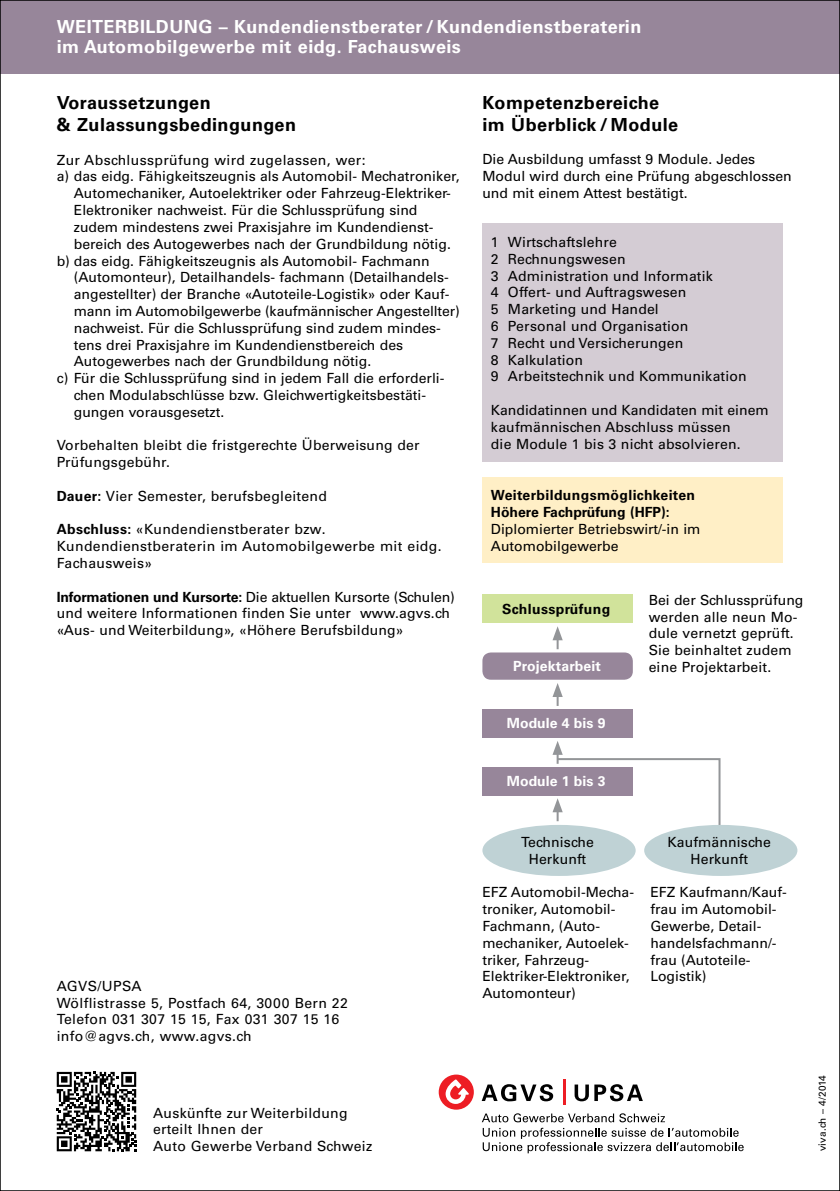
<style>
.page{position:relative;width:840px;height:1191px;background:#fff}
.page>*{position:absolute;margin:0;border:0;box-sizing:border-box;transform-origin:0 0}
.t1{font:700 18px/20px "Univers LT Std";letter-spacing:.025em;color:#fff}
.t2{font:700 18px/21.6px "Univers LT Std";letter-spacing:.025em;color:#000}
.t3{font:14px/16.8px "Univers LT Std";color:#000}
.t4{font:14px/16.8px "Univers LT Std";letter-spacing:.025em;color:#000}
.t5{font:14px/16.8px "Univers LT Std";letter-spacing:.02em;color:#000}
.t6{font:700 14px/16.8px "Univers LT Std";letter-spacing:.005em;color:#000}
.t7{font:700 14px "Univers LT Std";color:#fff}
.t8{font:700 14px "Univers LT Std";letter-spacing:.025em;color:#000}
.t9{font:10px "Univers LT Std";letter-spacing:.01em;color:#000}
.s1{font-weight:700}
</style>
<div class="page">
<div style="left:0;top:0;width:839px;height:74px;background:#97869a"></div>
<div style="left:482px;top:224px;width:300px;height:238px;background:#d4ccd4"></div>
<div style="left:482px;top:478px;width:300px;height:85px;background:#ffefc6"></div>
<div style="left:482px;top:594px;width:150px;height:29px;background:#d1e39b"></div>
<div style="left:482px;top:767px;width:150px;height:28px;background:#97869a"></div>
<div style="left:482px;top:709px;width:150px;height:28px;background:#97869a"></div>
<div style="left:482px;top:652px;width:150px;height:27px;background:#97869a;border-radius:9px"></div>
<div style="left:482px;top:825px;width:153px;height:51px;background:#bfd2d5;border-radius:50%"></div>
<div style="left:643px;top:825px;width:154px;height:51px;background:#bfd2d5;border-radius:50%"></div>
<svg style="left:552px;top:741px;width:169px;height:92px"></svg>
<svg style="left:552px;top:683px;width:10px;height:23px"></svg>
<svg style="left:552px;top:626px;width:10px;height:23px"></svg>
<svg style="left:57px;top:1071px;width:79px;height:80px"></svg>
<svg style="left:482px;top:1113px;width:261px;height:40px"></svg>
<div style="left:438px;top:1074px;width:35px;height:35px;background:#ed1d24;border-radius:50%"></div>
<hr style="left:563px;top:1079px;width:2px;height:26px;background:#ed1d24">
<svg style="left:481px;top:1084px;width:72px;height:17px"></svg>
<svg style="left:574px;top:1084px;width:14px;height:17px"></svg>
<svg style="left:594px;top:1084px;width:48px;height:17px"></svg>
<svg style="left:445px;top:1079px;width:23px;height:25px"></svg>
<p class="t1" style="left:57px;top:17px;width:586px">WEITERBILDUNG – Kundendienstberater / Kundendienstberaterin im Automobilgewerbe mit eidg. Fachausweis</p>
<p class="t2" style="left:57px;top:92px;width:241px">Voraussetzungen<br>&amp; Zulassungsbedingungen</p>
<p class="t4" style="left:57px;top:151px;width:310px">Zur Abschlussprüfung wird zugelassen, wer:</p>
<p class="t3" style="left:57px;top:168px;width:404px">a) das eidg. Fähigkeitszeugnis als Automobil- Mechatroniker,</p>
<p class="t3" style="left:74px;top:185px;width:378px">Automechaniker, Autoelektriker oder Fahrzeug-Elektriker-</p>
<p class="t3" style="left:74px;top:202px;width:345px">Elektroniker nachweist. Für die Schlussprüfung sind</p>
<p class="t3" style="left:74px;top:219px;width:360px">zudem mindestens zwei Praxisjahre im Kundendienst-</p>
<p class="t3" style="left:74px;top:235px;width:378px">bereich des Autogewerbes nach der Grundbildung nötig.</p>
<p class="t3" style="left:57px;top:252px;width:374px">b) das eidg. Fähigkeitszeugnis als Automobil- Fachmann</p>
<p class="t3" style="left:74px;top:269px;width:375px">(Automonteur), Detailhandels- fachmann (Detailhandels-</p>
<p class="t3" style="left:74px;top:286px;width:376px">angestellter) der Branche «Autoteile-Logistik» oder Kauf-</p>
<p class="t3" style="left:74px;top:303px;width:387px">mann im Automobilgewerbe (kaufmännischer Angestellter)</p>
<p class="t3" style="left:74px;top:319px;width:368px">nachweist. Für die Schlussprüfung sind zudem mindes-</p>
<p class="t3" style="left:74px;top:336px;width:330px">tens drei Praxisjahre im Kundendienstbereich des</p>
<p class="t3" style="left:74px;top:353px;width:299px">Autogewerbes nach der Grundbildung nötig.</p>
<p class="t3" style="left:57px;top:370px;width:389px">c) Für die Schlussprüfung sind in jedem Fall die erforderli-</p>
<p class="t3" style="left:74px;top:387px;width:352px">chen Modulabschlüsse bzw. Gleichwertigkeitsbestäti-</p>
<p class="t3" style="left:74px;top:403px;width:152px">gungen vorausgesetzt.</p>
<p class="t3" style="left:57px;top:437px;width:364px">Vorbehalten bleibt die fristgerechte Überweisung der<br>Prüfungsgebühr.</p>
<p class="t5" style="left:57px;top:487px;width:271px"><span class="s1">Dauer:</span> Vier Semester, berufsbegleitend</p>
<p class="t4" style="left:57px;top:521px;width:386px"><span class="s1">Abschluss:</span> «Kundendienstberater bzw.<br>Kundendienstberaterin im Automobilgewerbe mit eidg.<br>Fachausweis»</p>
<p class="t3" style="left:57px;top:588px;width:399px"><span class="s1">Informationen und Kursorte:</span> Die aktuellen Kursorte (Schulen) und weitere Informationen finden Sie unter www.agvs.ch «Aus- und Weiterbildung», «Höhere Berufsbildung»</p>
<p class="t2" style="left:482px;top:92px;width:197px">Kompetenzbereiche im Überblick / Module</p>
<p class="t3" style="left:482px;top:151px;width:311px">Die Ausbildung umfasst 9 Module. Jedes<br>Modul wird durch eine Prüfung abgeschlossen und mit einem Attest bestätigt.</p>
<p class="t3" style="left:490px;top:234px;width:257px">1 Wirtschaftslehre<br>2 Rechnungswesen<br>3 Administration und Informatik<br>4 Offert- und Auftragswesen<br>5 Marketing und Handel<br>6 Personal und Organisation<br>7 Recht und Versicherungen<br>8 Kalkulation<br>9 Arbeitstechnik und Kommunikation</p>
<p class="t3" style="left:490px;top:402px;width:279px">Kandidatinnen und Kandidaten mit einem kaufmännischen Abschluss müssen<br>die Module 1 bis 3 nicht absolvieren.</p>
<p class="t6" style="left:490px;top:487px;width:206px">Weiterbildungsmöglichkeiten<br>Höhere Fachprüfung (HFP):</p>
<p class="t3" style="left:490px;top:520px;width:211px">Diplomierter Betriebswirt/-in im<br>Automobilgewerbe</p>
<p class="t8" style="left:502px;top:601px;width:109px">Schlussprüfung</p>
<p class="t7" style="left:513px;top:658px;width:89px">Projektarbeit</p>
<p class="t7" style="left:506px;top:715px;width:100px">Module 4 bis 9</p>
<p class="t7" style="left:506px;top:773px;width:100px">Module 1 bis 3</p>
<p class="t3" style="left:648px;top:591px;width:156px">Bei der Schlussprüfung werden alle neun Mo&shy;dule vernetzt geprüft.<br>Sie beinhaltet zudem eine Projektarbeit.</p>
<p class="t4" style="left:57px;top:977px;width:292px">AGVS/UPSA<br>Wölflistrasse 5, Postfach 64, 3000 Bern 22<br>Telefon 031 307 15 15, Fax 031 307 15 16 info@agvs.ch, www.agvs.ch</p>
<p class="t5" style="left:153px;top:1104px;width:220px">Auskünfte zur Weiterbildung erteilt Ihnen der<br>Auto Gewerbe Verband Schweiz</p>
<p class="t3" style="left:520px;top:834px;width:74px;text-align:center">Technische<br>Herkunft</p>
<p class="t3" style="left:667px;top:834px;width:105px;text-align:center">Kaufmännische<br>Herkunft</p>
<p class="t3" style="left:482px;top:884px;width:152px">EFZ Automobil-Mecha&shy;troniker, Automobil-<br>Fachmann, (Auto&shy;mechaniker, Autoelek&shy;triker, Fahrzeug-<br>Elektriker-Elektroniker,<br>Automonteur)</p>
<p class="t3" style="left:650px;top:884px;width:137px">EFZ Kaufmann/Kauf&shy;frau im Automobil-<br>Gewerbe, Detail&shy;handelsfachmann/- frau (Autoteile-<br>Logistik)</p>
<p class="t9" style="left:815px;top:1151px;width:77px;rotate:-90deg">viva.ch – 4/2014</p>
</div>
